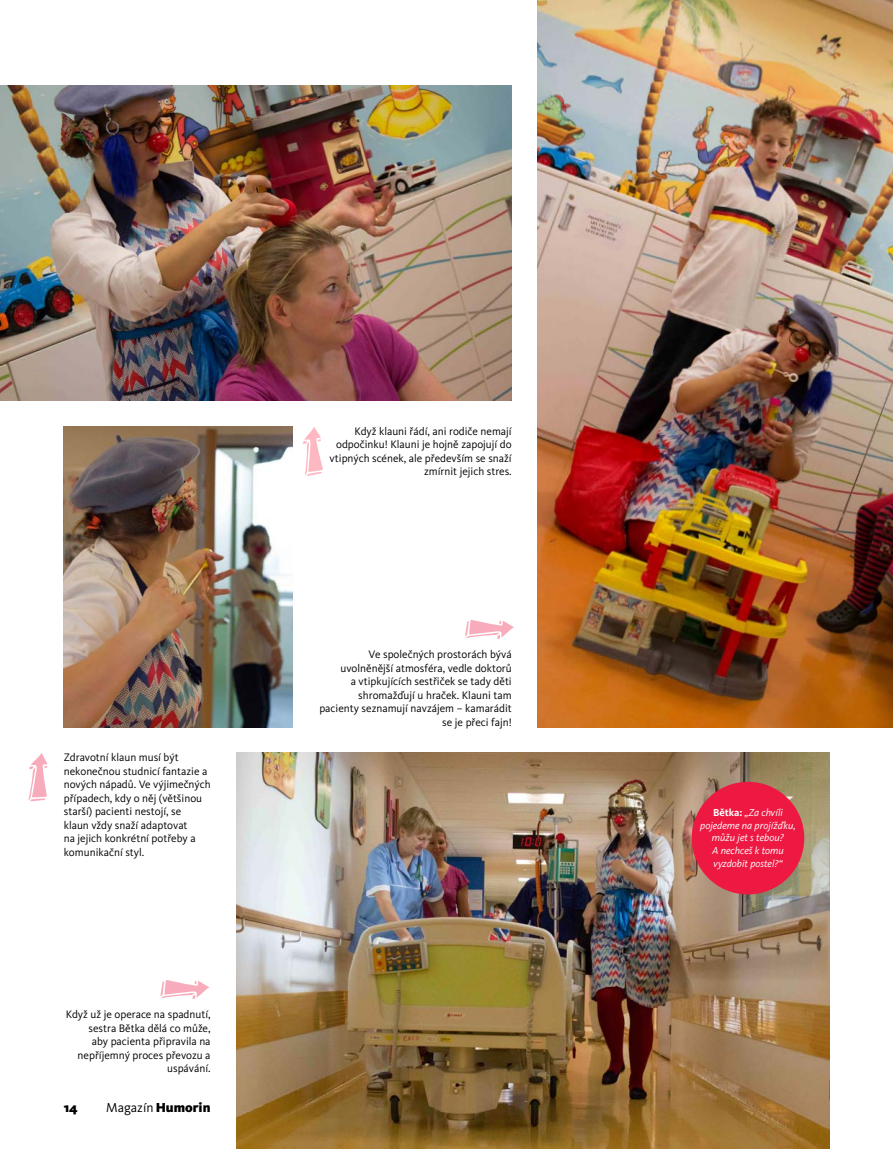
<style>
.page{position:relative;width:893px;height:1149px;background:#fff}
.page>*{position:absolute;margin:0;border:0;box-sizing:border-box;transform-origin:0 0}
.t1{font:13.5px "Kievit Pro";color:#000}
.t2{font:900 13.5px "Kievit Pro";color:#000}
.t3{font:11.25px/13.5px "Kievit Pro";color:#000;text-align:right}
.t4{font:italic 10.5px/12.6px "Kievit Pro";color:#fff;text-align:center}
.s1{font-weight:900}
.s2{font-weight:700;font-style:normal}
</style>
<div class="page">
<img style="left:0;top:85px;width:512px;height:315px">
<img style="left:537px;top:0;width:356px;height:726px">
<img style="left:236px;top:752px;width:593px;height:396px">
<img style="left:64px;top:426px;width:228px;height:300px">
<div style="left:692px;top:781px;width:112px;height:113px;background:#ed1942;border-radius:50%"></div>
<p class="t3" style="left:64px;top:750px;width:148px;text-align:left">Zdravotní klaun musí být nekonečnou studnicí fantazie a nových nápadů. Ve výjimečných případech, kdy o něj (většinou starší) pacienti nestojí, se<br>klaun vždy snaží adaptovat<br>na jejich konkrétní potřeby a komunikační styl.</p>
<p class="t3" style="left:66px;top:1007px;width:146px">Když už je operace na spadnutí, sestra Bětka dělá co může,<br>aby pacienta připravila na nepříjemný proces převozu a uspávání.</p>
<p class="t2" style="left:64px;top:1098px;width:16px">14</p>
<p class="t1" style="left:106px;top:1098px;width:106px">Magazín <span class="s1">Humorin</span></p>
<p class="t3" style="left:330px;top:424px;width:184px">Když klauni řádí, ani rodiče nemají odpočinku! Klauni je hojně zapojují do vtipných scének, ale především se snaží zmírnit jejich stres.</p>
<p class="t3" style="left:319px;top:647px;width:194px">Ve společných prostorách bývá uvolněnější atmosféra, vedle doktorů<br>a vtipkujících sestřiček se tady děti shromažďují u hraček. Klauni tam pacienty seznamují navzájem – kamarádit se je přeci fajn!</p>
<p class="t4" style="left:700px;top:806px;width:97px"><span class="s2">Bětka:</span> „Za chvíli pojedeme na projížďku, můžu jet s tebou?<br>A nechceš k tomu vyzdobit postel?“</p>
</div>
